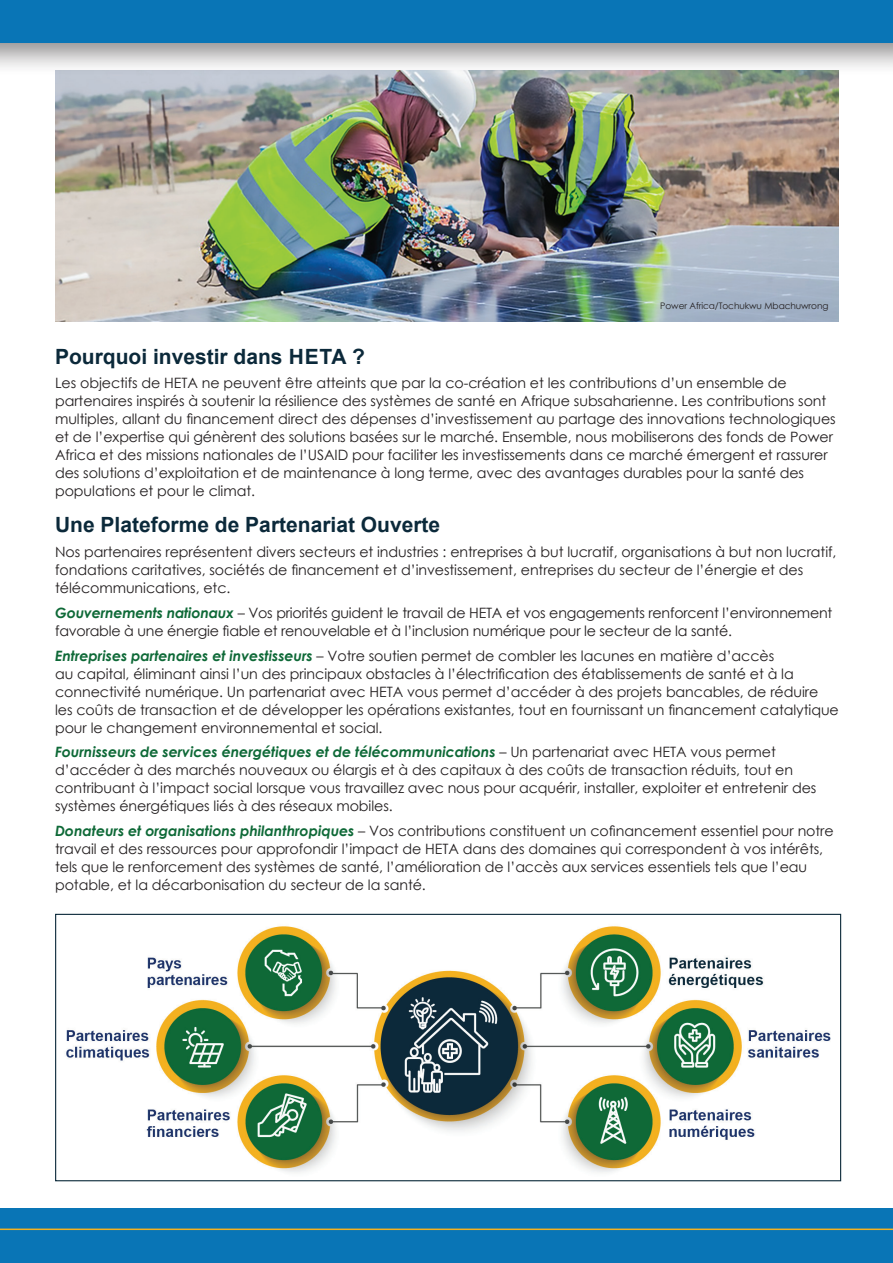
<style>
.page{position:relative;width:893px;height:1263px;background:#fff}
.page>*{position:absolute;margin:0;border:0;box-sizing:border-box;transform-origin:0 0}
.t1{font:700 21px "Arial";color:#0b293a}
.t2{font:14.25px/18px "Century Gothic";letter-spacing:-.005em;color:#231f20}
.t3{font:9px "Century Gothic";letter-spacing:-.01em;color:#231f20}
.s1{font-weight:700;font-style:italic;color:#0e6937}
</style>
<div class="page">
<img style="left:55px;top:76px;width:784px;height:246px">
<img style="left:66px;top:926px;width:765px;height:247px">
<div style="left:0;top:1209px;width:893px;height:54px;background:#0975b6"></div>
<hr style="left:0;top:1228px;width:893px;height:2px;background:#f3b121">
<div style="left:0;top:0;width:893px;height:76px;background:#231f20;opacity:.5"></div>
<div style="left:0;top:0;width:893px;height:43px;background:#0975b6"></div>
<p class="t3" style="left:660px;top:299px;width:170px">Power Africa/Tochukwu Mbachuwrong</p>
<h2 class="t1" style="left:55px;top:341px;width:311px">Pourquoi investir dans HETA ?</h2>
<p class="t2" style="left:55px;top:374px;width:782px">Les objectifs de HETA ne peuvent être atteints que par la co-création et les contributions d’un ensemble de partenaires inspirés à soutenir la résilience des systèmes de santé en Afrique subsaharienne. Les contributions sont multiples, allant du financement direct des dépenses d’investissement au partage des innovations technologiques et de l’expertise qui génèrent des solutions basées sur le marché. Ensemble, nous mobiliserons des fonds de Power Africa et des missions nationales de l’USAID pour faciliter les investissements dans ce marché émergent et rassurer des solutions d’exploitation et de maintenance à long terme, avec des avantages durables pour la santé des populations et pour le climat.</p>
<h2 class="t1" style="left:55px;top:510px;width:387px">Une Plateforme de Partenariat Ouverte</h2>
<p class="t2" style="left:55px;top:543px;width:783px">Nos partenaires représentent divers secteurs et industries : entreprises à but lucratif, organisations à but non lucratif, fondations caritatives, sociétés de financement et d’investissement, entreprises du secteur de l’énergie et des télécommunications, etc.</p>
<p class="t2" style="left:55px;top:603px;width:779px"><span class="s1">Gouvernements nationaux</span> – Vos priorités guident le travail de HETA et vos engagements renforcent l’environnement favorable à une énergie fiable et renouvelable et à l’inclusion numérique pour le secteur de la santé.</p>
<p class="t2" style="left:55px;top:646px;width:785px"><span class="s1">Entreprises partenaires et investisseurs</span> – Votre soutien permet de combler les lacunes en matière d’accès<br>au capital, éliminant ainsi l’un des principaux obstacles à l’électrification des établissements de santé et à la connectivité numérique. Un partenariat avec HETA vous permet d’accéder à des projets bancables, de réduire les coûts de transaction et de développer les opérations existantes, tout en fournissant un financement catalytique pour le changement environnemental et social.</p>
<p class="t2" style="left:55px;top:743px;width:763px"><span class="s1">Fournisseurs de services énergétiques et de télécommunications</span> – Un partenariat avec HETA vous permet d’accéder à des marchés nouveaux ou élargis et à des capitaux à des coûts de transaction réduits, tout en contribuant à l’impact social lorsque vous travaillez avec nous pour acquérir, installer, exploiter et entretenir des systèmes énergétiques liés à des réseaux mobiles.</p>
<p class="t2" style="left:55px;top:822px;width:780px"><span class="s1">Donateurs et organisations philanthropiques</span> – Vos contributions constituent un cofinancement essentiel pour notre travail et des ressources pour approfondir l’impact de HETA dans des domaines qui correspondent à vos intérêts, tels que le renforcement des systèmes de santé, l’amélioration de l’accès aux services essentiels tels que l’eau potable, et la décarbonisation du secteur de la santé.</p>
</div>
